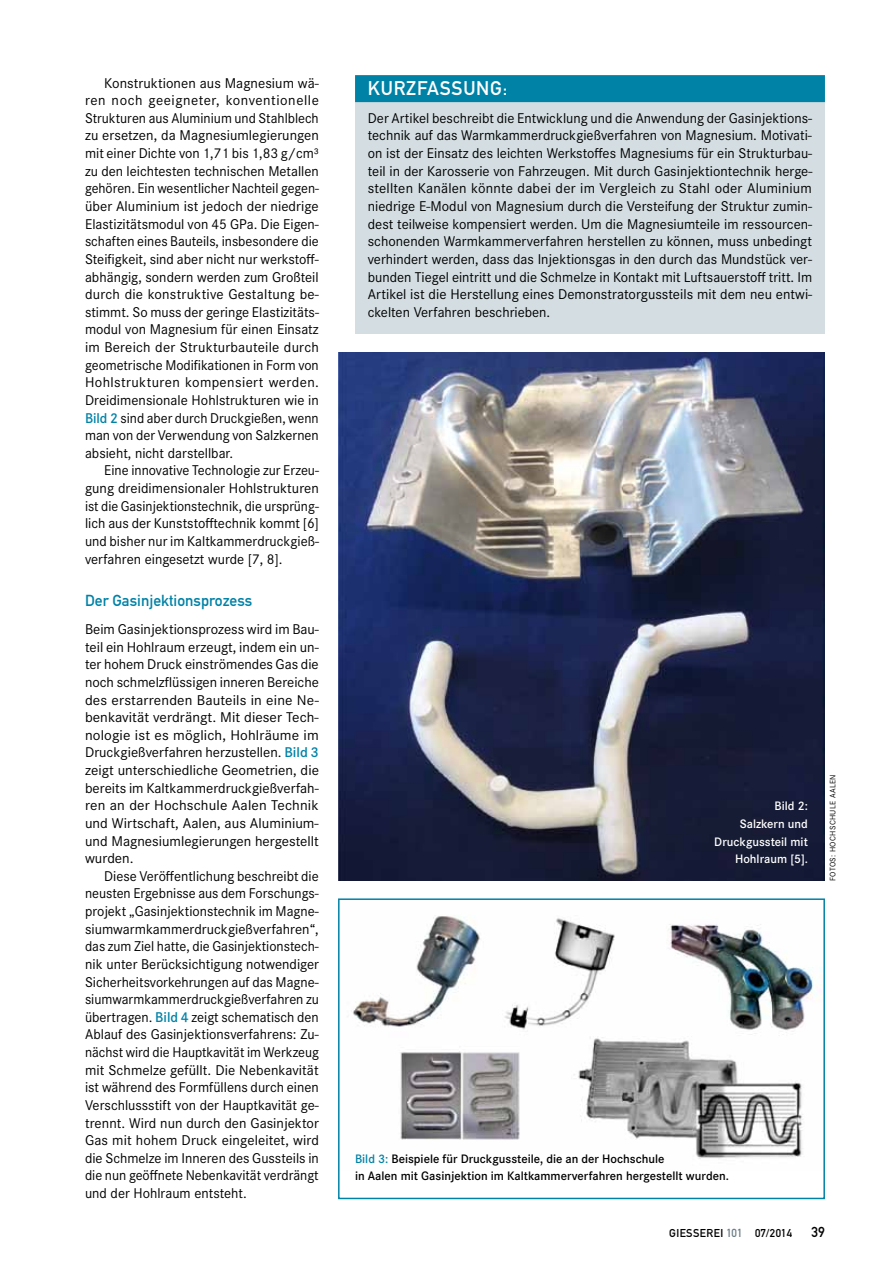
<style>
.page{position:relative;width:893px;height:1263px;background:#fff}
.page>*{position:absolute;margin:0;border:0;box-sizing:border-box;transform-origin:0 0}
.t1{font:19.5px "DIN Mittelschrift Std";letter-spacing:.04em;color:#fff}
.t2{font:15.75px "DIN Mittelschrift Std";color:#0082a7}
.t3{font:14.7px/17.7px "Corporate S";color:#000;text-align:justify}
.t4{font:14.25px "DIN Mittelschrift Std";color:#000}
.t5{font:600 12.75px/17.5px "Corporate S";color:#000}
.t6{font:600 12.75px/17.5px "Corporate S";color:#fff;text-align:right}
.t7{font:11.25px "DIN Mittelschrift Std";letter-spacing:.04em;color:#000}
.t8{font:8.25px "Corporate S";letter-spacing:.04em;color:#000}
.s1{font-weight:600;color:#0082a7}
.s2{color:#0082a7}
.s3{font-size:11.55px;color:#6a7c86}
</style>
<div class="page">
<div style="left:355px;top:77px;width:470px;height:257px;background:#d4dee2"></div>
<div style="left:355px;top:75px;width:470px;height:27px;background:#0082a7"></div>
<img style="left:338px;top:352px;width:487px;height:529px">
<img style="left:353px;top:916px;width:469px;height:243px">
<div style="left:338px;top:898px;width:487px;height:301px;border:2px solid #0082a7"></div>
<p class="t3" style="left:85px;top:74px;width:235px;text-indent:19px">Konstruktionen aus Magnesium wä&shy;ren noch geeigneter, konventionelle Strukturen aus Aluminium und Stahlblech zu ersetzen, da Magnesiumlegierungen mit einer Dichte von 1,71 bis 1,83 g/cm³ zu den leichtesten technischen Metallen gehören. Ein wesentlicher Nachteil gegen&shy;über Aluminium ist jedoch der niedrige Elastizitätsmodul von 45 GPa. Die Eigen&shy;schaften eines Bauteils, insbesondere die Steifigkeit, sind aber nicht nur werkstoff&shy;abhängig, sondern werden zum Großteil durch die konstruktive Gestaltung be&shy;stimmt. So muss der geringe Elastizitäts&shy;modul von Magnesium für einen Einsatz im Bereich der Strukturbauteile durch geometrische Modifikationen in Form von Hohlstrukturen kompensiert werden.<br>Dreidimensionale Hohlstrukturen wie in <span class="s1">Bild 2</span> sind aber durch Druckgießen, wenn man von der Verwendung von Salzkernen absieht, nicht darstellbar.</p>
<p class="t3" style="left:85px;top:462px;width:236px;text-indent:19px">Eine innovative Technologie zur Erzeu&shy;gung dreidimensionaler Hohlstrukturen ist die Gasinjektionstechnik, die ursprüng&shy;lich aus der Kunststofftechnik kommt [6] und bisher nur im Kaltkammerdruckgieß&shy;verfahren eingesetzt wurde [7, 8].</p>
<p class="t2" style="left:85px;top:591px;width:169px">Der Gasinjektionsprozess</p>
<p class="t3" style="left:85px;top:620px;width:235px">Beim Gasinjektionsprozess wird im Bau&shy;teil ein Hohlraum erzeugt, indem ein un&shy;ter hohem Druck einströmendes Gas die noch schmelzflüssigen inneren Bereiche des erstarrenden Bauteils in eine Ne&shy;benkavität verdrängt. Mit dieser Tech&shy;nologie ist es möglich, Hohlräume im Druckgießverfahren herzustellen. <span class="s1">Bild 3 </span>zeigt unterschiedliche Geometrien, die bereits im Kaltkammerdruckgießverfah&shy;ren an der Hochschule Aalen Technik und Wirtschaft, Aalen, aus Aluminium&shy;und Magnesiumlegierungen hergestellt wurden.</p>
<p class="t3" style="left:85px;top:867px;width:236px;text-indent:19px">Diese Veröffentlichung beschreibt die neusten Ergebnisse aus dem Forschungs&shy;projekt „Gasinjektionstechnik im Magne&shy;siumwarmkammerdruckgießverfahren“, das zum Ziel hatte, die Gasinjektionstech&shy;nik unter Berücksichtigung notwendiger Sicherheitsvorkehrungen auf das Magne&shy;siumwarmkammerdruckgießverfahren zu übertragen. <span class="s1">Bild 4</span> zeigt schematisch den Ablauf des Gasinjektionsverfahrens: Zu&shy;nächst wird die Hauptkavität im Werkzeug mit Schmelze gefüllt. Die Nebenkavität ist während des Formfüllens durch einen Verschlussstift von der Hauptkavität ge&shy;trennt. Wird nun durch den Gasinjektor Gas mit hohem Druck eingeleitet, wird die Schmelze im Inneren des Gussteils in die nun geöffnete Nebenkavität verdrängt und der Hohlraum entsteht.</p>
<h1 class="t1" style="left:368px;top:77px;width:141px">KURZFASSUNG:</h1>
<p class="t3" style="left:368px;top:109px;width:446px">Der Artikel beschreibt die Entwicklung und die Anwendung der Gasinjektions&shy;technik auf das Warmkammerdruckgießverfahren von Magnesium. Motivati&shy;on ist der Einsatz des leichten Werkstoffes Magnesiums für ein Strukturbau&shy;teil in der Karosserie von Fahrzeugen. Mit durch Gasinjektiontechnik herge&shy;stellten Kanälen könnte dabei der im Vergleich zu Stahl oder Aluminium niedrige E-Modul von Magnesium durch die Versteifung der Struktur zumin&shy;dest teilweise kompensiert werden. Um die Magnesiumteile im ressourcen&shy;schonenden Warmkammerverfahren herstellen zu können, muss unbedingt verhindert werden, dass das Injektionsgas in den durch das Mundstück ver&shy;bunden Tiegel eintritt und die Schmelze in Kontakt mit Luftsauerstoff tritt. Im Artikel ist die Herstellung eines Demonstratorgussteils mit dem neu entwi&shy;ckelten Verfahren beschrieben.</p>
<p class="t6" style="left:714px;top:797px;width:95px">Bild 2:<br>Salzkern und<br>Druckgussteil mit<br>Hohlraum [5].</p>
<p class="t8" style="left:828px;top:881px;width:107px;rotate:-90deg">FOTOs: Hochschule aalen</p>
<p class="t5" style="left:355px;top:1150px;width:375px"><span class="s2">Bild 3:</span> Beispiele für Druckgussteile, die an der Hochschule<br>in Aalen mit Gasinjektion im Kaltkammerverfahren hergestellt wurden.</p>
<p class="t7" style="left:669px;top:1227px;width:124px">Giesserei <span class="s3">101</span> 07/2014</p>
<p class="t4" style="left:811px;top:1224px;width:15px">39</p>
</div>
